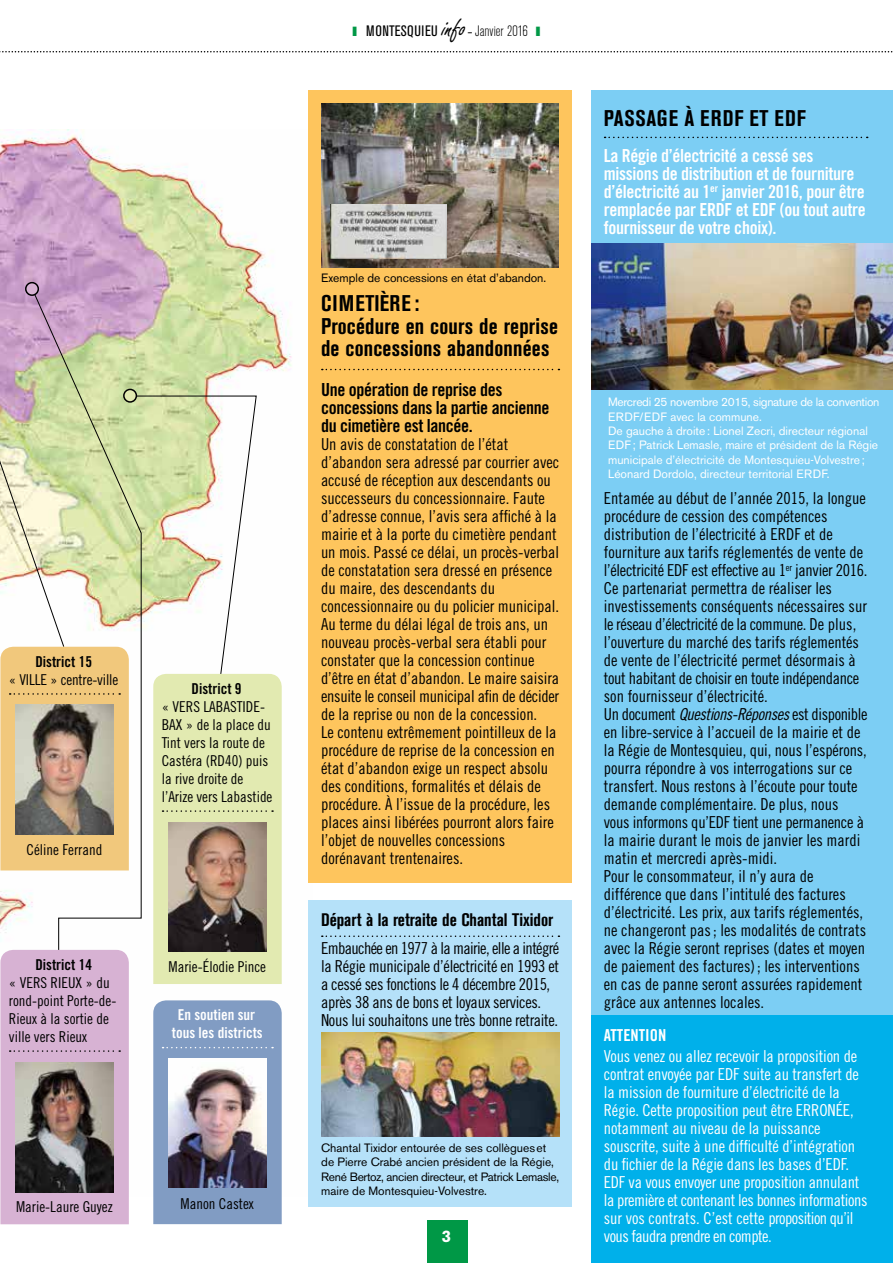
<style>
.page{position:relative;width:893px;height:1263px;background:#fff}
.page>*{position:absolute;margin:0;border:0;box-sizing:border-box;transform-origin:0 0}
.t1{font:700 condensed 22.5px/22.5px "Akzidenz Grotesk BE";letter-spacing:.01em;color:#000}
.t2{font:700 condensed 22.5px "Akzidenz Grotesk BE";letter-spacing:.045em;color:#000}
.t3{font:18px/18px "Trade Gothic Bold Cond Twenty";letter-spacing:-.015em;color:#fff}
.t4{font:18px/18px "Trade Gothic Bold Cond Twenty";letter-spacing:-.015em;color:#000}
.t5{font:700 condensed 18px "Akzidenz Grotesk BE";color:#000}
.t6{font:16.5px/18px "Trade Gothic Cond Eighteen";color:#000}
.t7{font:16.5px/18px "Trade Gothic Cond Eighteen";letter-spacing:-.005em;color:#fff}
.t8{font:16.5px/18px "Trade Gothic Cond Eighteen";letter-spacing:-.02em;color:#000}
.t9{font:16.5px "Trade Gothic Bold Cond Twenty";color:#fff}
.t10{font:700 16.5px "Akzidenz Grotesk BE";color:#fff}
.t11{font:15px/18px "Trade Gothic Cond Eighteen";color:#000}
.t12{font:condensed 15px "Akzidenz Grotesk BE";letter-spacing:.03em;color:#000}
.t13{font:15px "Trade Gothic Bold Cond Twenty";color:#000}
.t14{font:15px/18px "Trade Gothic Bold Cond Twenty";color:#fff;text-align:center}
.t15{font:12px/14.4px "Akzidenz Grotesk BE";color:#fff}
.t16{font:12px/14.4px "Akzidenz Grotesk BE";color:#000}
.s1{font-family:"Akzidenz Grotesk BE Super";font-stretch:normal;font-size:18px;color:#009846}
.s2{font-family:"Freestyle Script";font-stretch:normal;font-size:25.5px}
.s3{font-size:12px}
.s4{font-weight:300}
.s5{font-family:"Trade Gothic Cond Eighteen Obl"}
</style>
<div class="page">
<div style="left:427px;top:1220px;width:40px;height:43px;background:#009846"></div>
<svg style="left:0;top:51px;width:893px;height:1px"></svg>
<img style="left:0;top:130px;width:313px;height:753px">
<div style="left:591px;top:90px;width:302px;height:1173px;background:#7ccef4"></div>
<svg style="left:605px;top:137px;width:263px;height:1px"></svg>
<div style="left:308px;top:90px;width:264px;height:792px;background:#fec55d"></div>
<svg style="left:322px;top:369px;width:237px;height:1px"></svg>
<img style="left:591px;top:243px;width:302px;height:146px">
<img style="left:322px;top:104px;width:236px;height:164px">
<img style="left:331px;top:204px;width:115px;height:55px">
<svg style="left:31px;top:288px;width:111px;height:107px;background:#c8b9b2"></svg>
<img style="left:0;top:395px;width:282px;height:829px">
<svg style="left:168px;top:822px;width:99px;height:130px"></svg>
<img style="left:169px;top:822px;width:97px;height:130px">
<div style="left:124px;top:389px;width:12px;height:13px;background:#e2eab1;border-radius:50%"></div>
<div style="left:123px;top:389px;width:14px;height:14px;border:2px solid #000;border-radius:50%"></div>
<div style="left:26px;top:283px;width:12px;height:12px;background:#d7b2d3;border-radius:50%"></div>
<div style="left:25px;top:282px;width:14px;height:14px;border:2px solid #000;border-radius:50%"></div>
<div style="left:308px;top:900px;width:264px;height:306px;background:#b5e1f9"></div>
<svg style="left:322px;top:935px;width:237px;height:2px"></svg>
<img style="left:321px;top:1033px;width:238px;height:103px">
<div style="left:591px;top:1016px;width:302px;height:247px;background:#00b0ea"></div>
<p class="t13" style="left:35px;top:652px;width:58px">District 15</p>
<p class="t11" style="left:9px;top:670px;width:111px">« VILLE » centre-ville</p>
<p class="t11" style="left:27px;top:841px;width:77px">Céline Ferrand</p>
<p class="t13" style="left:35px;top:955px;width:58px">District 14</p>
<p class="t11" style="left:9px;top:973px;width:109px">« VERS RIEUX » du rond-point Porte-de-<br>Rieux à la sortie de ville vers Rieux</p>
<p class="t13" style="left:192px;top:679px;width:51px">District 9</p>
<p class="t11" style="left:162px;top:697px;width:112px">« VERS LABASTIDE-<br>BAX » de la place du<br>Tint vers la route de<br>Castéra (RD40) puis la rive droite de l’Arize vers Labastide</p>
<p class="t11" style="left:169px;top:958px;width:99px">Marie-Élodie Pince</p>
<p class="t14" style="left:172px;top:1006px;width:92px">En soutien sur tous les districts</p>
<p class="t11" style="left:16px;top:1198px;width:98px">Marie-Laure Guyez</p>
<p class="t11" style="left:181px;top:1194px;width:75px">Manon Castex</p>
<p class="t12" style="left:352px;top:22px;width:190px"><span class="s1">ı</span> MONTESQUIEU <span class="s2">info</span> <span class="s3">–</span> <span class="s4">Janvier 2016</span> <span class="s1">ı</span></p>
<p class="t16" style="left:321px;top:271px;width:227px">Exemple de concessions en état d’abandon.</p>
<h1 class="t1" style="left:321px;top:292px;width:238px;text-indent:59px">ère :<br>procédure en cours de reprise de concessions abandonnées</h1>
<p class="t4" style="left:321px;top:380px;width:230px">Une opération de reprise des concessions dans la partie ancienne du cimetière est lancée.</p>
<p class="t6" style="left:321px;top:435px;width:240px">Un avis de constatation de l’état d’abandon sera adressé par courrier avec accusé de réception aux descendants ou successeurs du concessionnaire. Faute d’adresse connue, l’avis sera affiché à la mairie et à la porte du cimetière pendant un mois. Passé ce délai, un procès-verbal de constatation sera dressé en présence du maire, des descendants du concessionnaire ou du policier municipal.<br>Au terme du délai légal de trois ans, un nouveau procès-verbal sera établi pour constater que la concession continue d’être en état d’abandon. Le maire saisira ensuite le conseil municipal afin de décider de la reprise ou non de la concession.<br>Le contenu extrêmement pointilleux de la procédure de reprise de la concession en état d’abandon exige un respect absolu des conditions, formalités et délais de procédure. À l’issue de la procédure, les places ainsi libérées pourront alors faire l’objet de nouvelles concessions dorénavant trentenaires.</p>
<h1 class="t1" style="left:321px;top:292px;width:11px">Cimeti</h1>
<p class="t5" style="left:321px;top:910px;width:234px">Départ à la retraite de Chantal Tixidor</p>
<p class="t8" style="left:321px;top:939px;width:240px">Embauchée en 1977 à la mairie, elle a intégré la Régie municipale d’électricité en 1993 et a cessé ses fonctions le 4 décembre 2015, après 38 ans de bons et loyaux services.<br>Nous lui souhaitons une très bonne retraite.</p>
<p class="t16" style="left:321px;top:1140px;width:239px">Chantal Tixidor entourée de ses collègueset de Pierre Crabé ancien président de la Régie, René Bertoz, ancien directeur, et Patrick Lemasle, maire de Montesquieu-Volvestre.</p>
<p class="t10" style="left:442px;top:1227px;width:11px">3</p>
<h1 class="t2" style="left:604px;top:105px;width:203px">PASSAGE À ERDF ET EDF</h1>
<p class="t3" style="left:604px;top:146px;width:263px">La Régie d’électricité a cessé ses missions de distribution et de fourniture d’électricité au 1<sup>er</sup> janvier 2016, pour être remplacée par ERDF et EDF (ou tout autre fournisseur de votre choix).</p>
<p class="t15" style="left:608px;top:395px;width:273px">Mercredi 25 novembre 2015, signature de la convention ERDF/EDF avec la commune.<br>De gauche à droite: Lionel Zecri, directeur régional EDF; Patrick Lemasle, maire et président de la Régie municipale d’électricité de Montesquieu-Volvestre; Léonard Dordolo, directeur territorial ERDF.</p>
<p class="t6" style="left:604px;top:489px;width:265px">Entamée au début de l’année 2015, la longue procédure de cession des compétences distribution de l’électricité à ERDF et de fourniture aux tarifs réglementés de vente de l’électricité EDF est effective au 1<sup>er</sup> janvier 2016.<br>Ce partenariat permettra de réaliser les investissements conséquents nécessaires sur le réseau d’électricité de la commune. De plus, l’ouverture du marché des tarifs réglementés de vente de l’électricité permet désormais à tout habitant de choisir en toute indépendance son fournisseur d’électricité.<br>Un document <span class="s5">Questions-Réponses</span> est disponible en libre-service à l’accueil de la mairie et de la Régie de Montesquieu, qui, nous l’espérons, pourra répondre à vos interrogations sur ce transfert. Nous restons à l’écoute pour toute demande complémentaire. De plus, nous vous informons qu’EDF tient une permanence à la mairie durant le mois de janvier les mardi matin et mercredi après-midi.<br>Pour le consommateur, il n’y aura de différence que dans l’intitulé des factures d’électricité. Les prix, aux tarifs réglementés, ne changeront pas; les modalités de contrats avec la Régie seront reprises (dates et moyen de paiement des factures); les interventions en cas de panne seront assurées rapidement grâce aux antennes locales.</p>
<p class="t9" style="left:604px;top:1025px;width:64px">ATTENTION</p>
<p class="t7" style="left:604px;top:1047px;width:265px">Vous venez ou allez recevoir la proposition de contrat envoyée par EDF suite au transfert de la mission de fourniture d’électricité de la Régie. Cette proposition peut être ERRONÉE, notamment au niveau de la puissance souscrite, suite à une difficulté d’intégration du fichier de la Régie dans les bases d’EDF.<br>EDF va vous envoyer une proposition annulant la première et contenant les bonnes informations sur vos contrats. C’est cette proposition qu’il vous faudra prendre en compte.</p>
</div>
